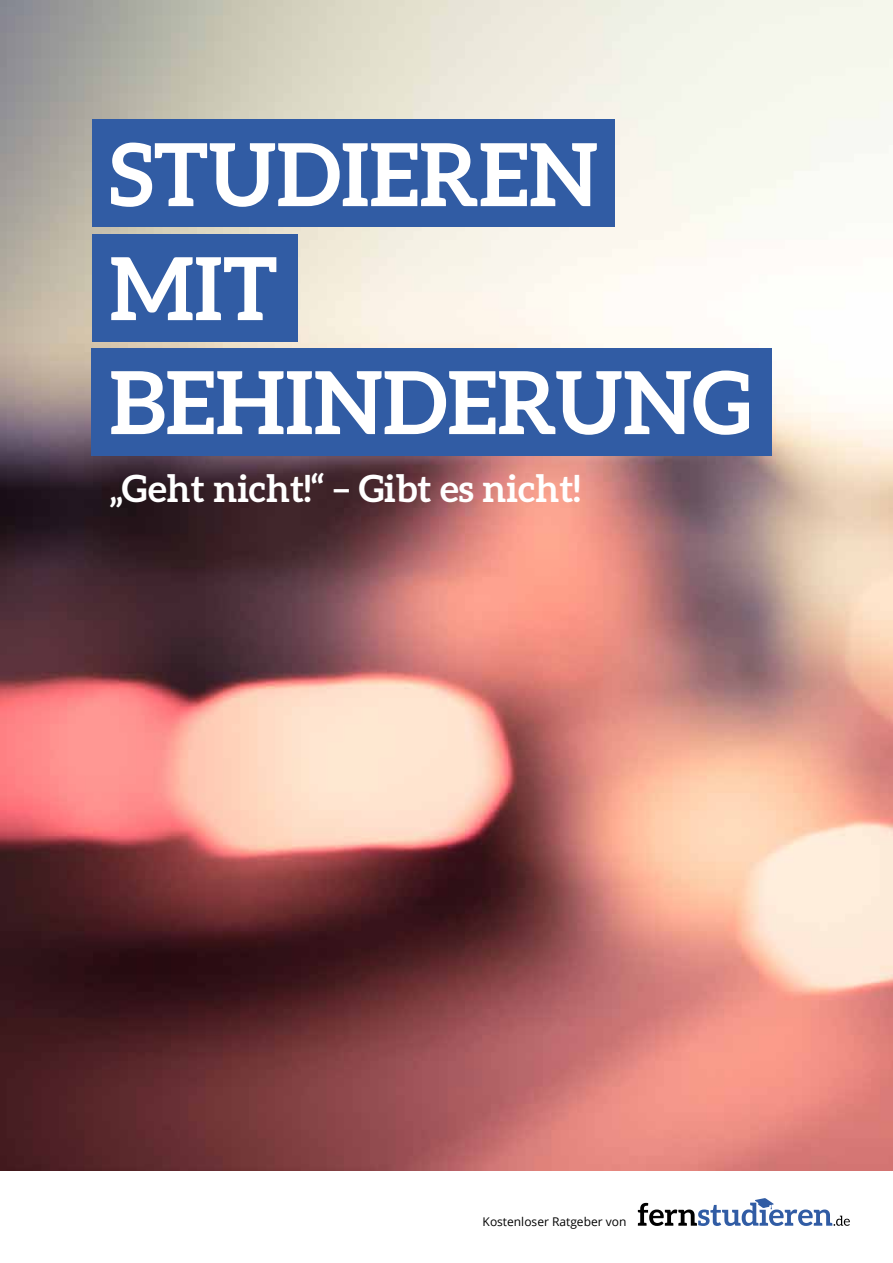
<style>
.page{position:relative;width:893px;height:1263px;background:#fff}
.page>*{position:absolute;margin:0;border:0;box-sizing:border-box;transform-origin:0 0}
.t1{font:700 87px/114px "Aleo";color:#fff}
.t2{font:700 37.5px "Aleo";color:#fff}
.t3{font:12px "Open Sans";color:#000}
</style>
<div class="page">
<img style="left:0;top:0;width:893px;height:1170px">
<div style="left:92px;top:119px;width:522px;height:108px;background:#315ca4"></div>
<div style="left:92px;top:234px;width:206px;height:107px;background:#315ca4"></div>
<div style="left:92px;top:348px;width:680px;height:108px;background:#315ca4"></div>
<svg style="left:638px;top:1198px;width:212px;height:28px"></svg>
<h1 class="t1" style="left:109px;top:116px;width:643px">STUDIEREN<br>MIT<br>BEHINDERUNG</h1>
<p class="t2" style="left:109px;top:467px;width:472px">„GEHT NICHT!“ – GIBT ES NICHT!</p>
<p class="t3" style="left:483px;top:1213px;width:145px">Kostenloser Ratgeber von</p>
</div>
